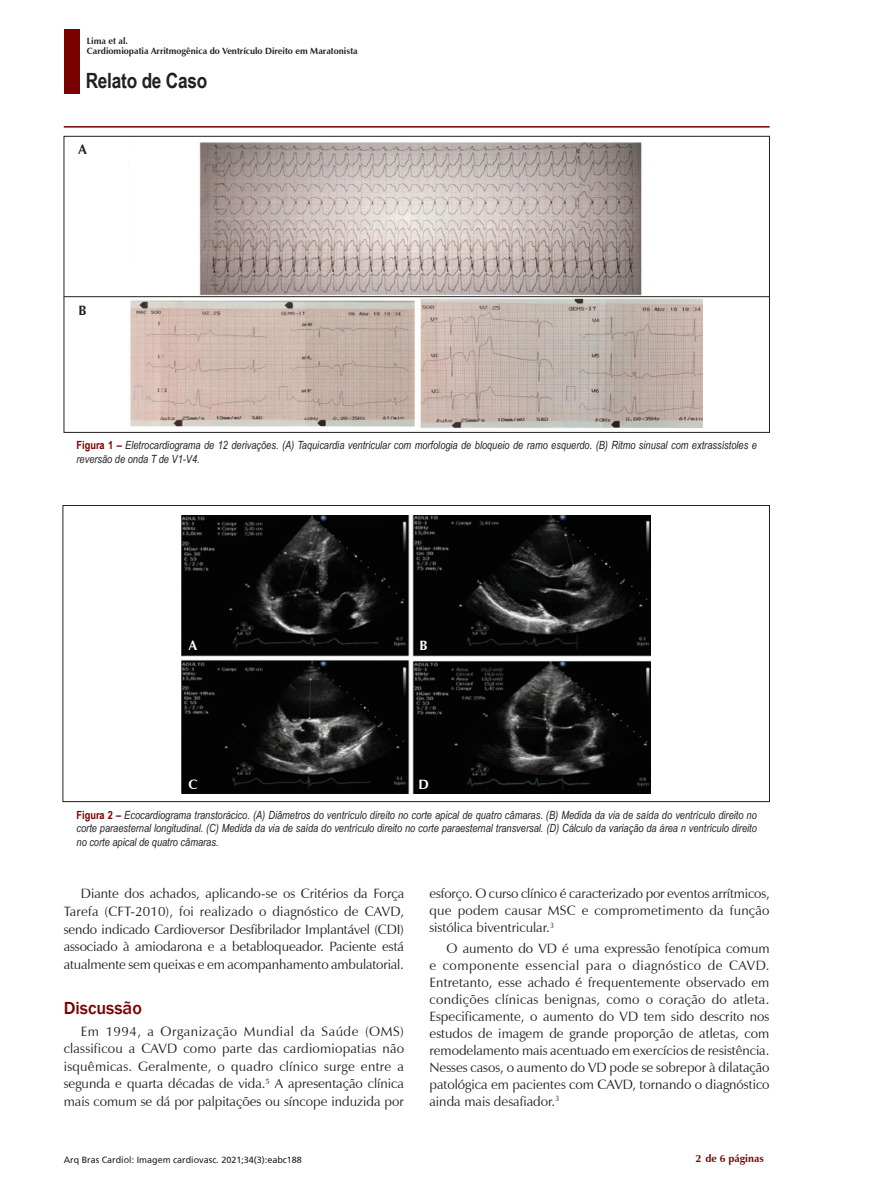
<style>
.page{position:relative;width:893px;height:1191px;background:#fff}
.page>*{position:absolute;margin:0;border:0;box-sizing:border-box;transform-origin:0 0}
.t1{font:700 21px "Arial Narrow";letter-spacing:-.01em;color:#231f20}
._02_-_TITULO_-_MATER{font:500 18px "Franklin Gothic";color:#790100}
._01-TEXTO_BASICO{font:13.5px/17px "Zapf Humanist 601 BT";color:#231f20;text-align:justify}
._01-TEXTO_BASICO-2{font:700 13.5px "Zapf Humanist 601 BT";color:#fff}
._01-TEXTO_BASICO-3{font:700 13.5px "Zapf Humanist 601 BT";color:#231f20}
._06_-_LEGENDA_FIGURA{font:italic 11.25px/13.5px "Arial Narrow";color:#231f20}
.t2{font:700 10.5px "Zapf Humanist 601 BT";color:#790100}
.t3{font:700 9px/10.8px "Zapf Humanist 601 BT";color:#231f20}
.t4{font:9px "Frutiger";color:#231f20}
.s1{font-weight:700;font-style:normal;color:#790100}
</style>
<div class="page">
<hr style="left:64px;top:126px;width:706px;height:2px;background:#790100">
<div style="left:64px;top:29px;width:16px;height:65px;background:#790100"></div>
<img style="left:129px;top:142px;width:574px;height:287px">
<img style="left:182px;top:515px;width:469px;height:279px">
<hr style="left:64px;top:296px;width:706px;height:1px;background:#231f20">
<div style="left:129px;top:149px;width:28px;height:18px;background:#fff"></div>
<div style="left:129px;top:275px;width:27px;height:18px;background:#fff"></div>
<p class="t3" style="left:87px;top:35px;width:272px">Lima et al.<br>Cardiomiopatia Arritmogênica do Ventrículo Direito em Maratonista</p>
<h1 class="t1" style="left:86px;top:65px;width:123px">Relato de Caso</h1>
<p class="_01-TEXTO_BASICO-3" style="left:78px;top:141px;width:10px">A</p>
<p class="_01-TEXTO_BASICO-3" style="left:78px;top:302px;width:10px">B</p>
<p class="_06_-_LEGENDA_FIGURA" style="left:77px;top:438px;width:682px"><span class="s1">Figura 1 –</span> Eletrocardiograma de 12 derivações. (A) Taquicardia ventricular com morfologia de bloqueio de ramo esquerdo. (B) Ritmo sinusal com extrassístoles e reversão de onda T de V1-V4.</p>
<p class="_01-TEXTO_BASICO-2" style="left:189px;top:637px;width:10px">A</p>
<p class="_01-TEXTO_BASICO-2" style="left:188px;top:776px;width:10px">C</p>
<p class="_01-TEXTO_BASICO-2" style="left:420px;top:637px;width:10px">B</p>
<p class="_01-TEXTO_BASICO-2" style="left:418px;top:776px;width:12px">D</p>
<p class="_06_-_LEGENDA_FIGURA" style="left:77px;top:807px;width:682px;text-align:justify"><span class="s1">Figura 2 –</span> Ecocardiograma transtorácico. (A) Diâmetros do ventrículo direito no corte apical de quatro câmaras. (B) Medida da via de saída do ventrículo direito no corte paraesternal longitudinal. (C) Medida da via de saída do ventrículo direito no corte paraesternal transversal. (D) Cálculo da variação da área n ventrículo direito no corte apical de quatro câmaras.</p>
<p class="_01-TEXTO_BASICO" style="left:64px;top:885px;width:342px;line-height:17.5px;text-indent:17px">Diante dos achados, aplicando-se os Critérios da Força Tarefa (CFT-2010), foi realizado o diagnóstico de CAVD, sendo indicado Cardioversor Desfibrilador Implantável (CDI) associado à amiodarona e a betabloqueador. Paciente está atualmente sem queixas e em acompanhamento ambulatorial.</p>
<p class="_02_-_TITULO_-_MATER" style="left:64px;top:996px;width:80px">Discussão</p>
<p class="_01-TEXTO_BASICO" style="left:64px;top:1022px;width:342px;line-height:17.5px;text-indent:17px">Em 1994, a Organização Mundial da Saúde (OMS) classificou a CAVD como parte das cardiomiopatias não isquêmicas. Geralmente, o quadro clínico surge entre a segunda e quarta décadas de vida.<sup>5</sup> A apresentação clínica mais comum se dá por palpitações ou síncope induzida por</p>
<p class="t4" style="left:64px;top:1154px;width:240px">Arq Bras Cardiol: Imagem cardiovasc. 2021;34(3):eabc188</p>
<p class="_01-TEXTO_BASICO" style="left:429px;top:885px;width:342px">esforço. O curso clínico é caracterizado por eventos arrítmicos, que podem causar MSC e comprometimento da função sistólica biventricular.<sup>3</sup></p>
<p class="_01-TEXTO_BASICO" style="left:429px;top:940px;width:342px;text-indent:17px">O aumento do VD é uma expressão fenotípica comum e componente essencial para o diagnóstico de CAVD.<br>Entretanto, esse achado é frequentemente observado em condições clínicas benignas, como o coração do atleta.<br>Especificamente, o aumento do VD tem sido descrito nos estudos de imagem de grande proporção de atletas, com remodelamento mais acentuado em exercícios de resistência.<br>Nesses casos, o aumento do VD pode se sobrepor à dilatação patológica em pacientes com CAVD, tornando o diagnóstico ainda mais desafiador.<sup>3</sup></p>
<p class="t2" style="left:696px;top:1152px;width:70px">2 de 6 páginas</p>
</div>
